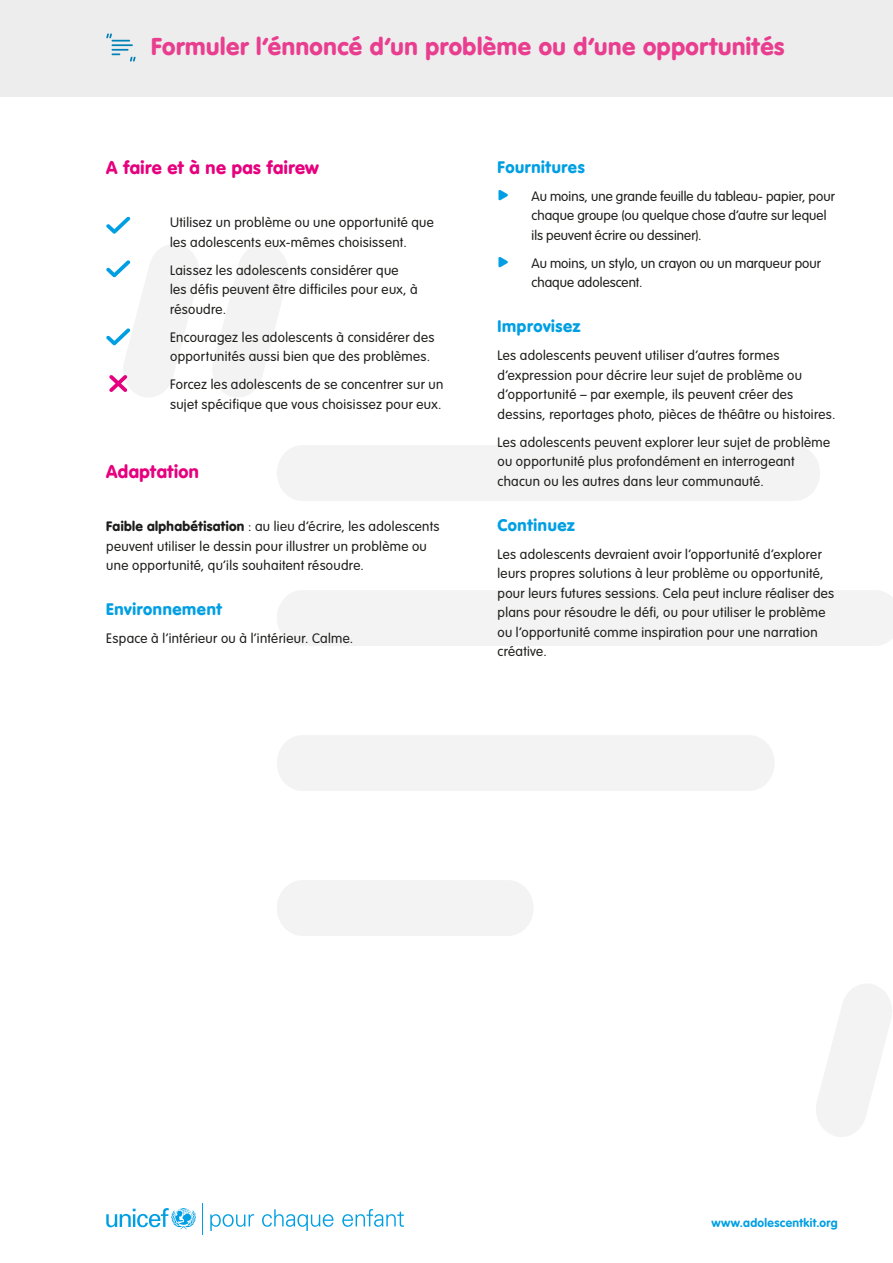
<style>
.page{position:relative;width:893px;height:1263px;background:#fff}
.page>*{position:absolute;margin:0;border:0;box-sizing:border-box;transform-origin:0 0}
.t1{font:900 24px "VAG Rounded";letter-spacing:.025em;color:#e93e8f}
.t2{font:900 18px "VAG Rounded";letter-spacing:.02em;color:#e6007e}
.t3{font:900 16.5px "VAG Rounded";letter-spacing:.035em;color:#009fe3}
.t4{font:300 13.5px/19.5px "VAG Rounded";letter-spacing:.025em;color:#1d1d1b}
.t5{font:300 13.5px/19.5px "VAG Rounded";letter-spacing:.005em;color:#1d1d1b}
.t6{font:700 12px "VAG Rounded";letter-spacing:.03em;color:#009fe3}
.s1{font-weight:900}
.s2{color:#009fe3}
</style>
<div class="page">
<svg style="left:106px;top:1208px;width:90px;height:21px"></svg>
<hr style="left:202px;top:1203px;width:1px;height:32px;background:#009fe3">
<svg style="left:210px;top:1214px;width:44px;height:17px"></svg>
<svg style="left:262px;top:1209px;width:71px;height:22px"></svg>
<svg style="left:342px;top:1209px;width:62px;height:18px"></svg>
<div style="left:277px;top:445px;width:543px;height:56px;background:#f3f3f3;border-radius:27px"></div>
<div style="left:277px;top:590px;width:616px;height:56px;background:#f3f3f3"></div>
<div style="left:277px;top:735px;width:498px;height:56px;background:#f3f3f3;border-radius:27px"></div>
<div style="left:277px;top:880px;width:257px;height:56px;background:#f3f3f3;border-radius:27px"></div>
<svg style="left:213px;top:244px;width:75px;height:153px"></svg>
<svg style="left:816px;top:984px;width:76px;height:153px"></svg>
<div style="left:0;top:0;width:893px;height:97px;background:#ededed"></div>
<hr style="left:112px;top:44px;width:21px;height:2px;background:#0081b7">
<svg style="left:106px;top:33px;width:24px;height:9px"></svg>
<svg style="left:112px;top:49px;width:24px;height:13px"></svg>
<svg style="left:106px;top:217px;width:24px;height:17px"></svg>
<svg style="left:106px;top:244px;width:93px;height:153px"></svg>
<h1 class="t1" style="left:151px;top:32px;width:635px">Formuler l’énnoncé d’un problème ou d’une opportunités</h1>
<h2 class="t2" style="left:106px;top:157px;width:214px">A faire et à ne pas fairew</h2>
<p class="t4" style="left:170px;top:213px;width:265px">Utilisez un problème ou une opportunité que les adolescents eux-mêmes choisissent.</p>
<p class="t4" style="left:170px;top:261px;width:249px">Laissez les adolescents considérer que les défis peuvent être difficiles pour eux, à résoudre.</p>
<p class="t4" style="left:170px;top:328px;width:266px">Encouragez les adolescents à considérer des opportunités aussi bien que des problèmes.</p>
<p class="t4" style="left:170px;top:375px;width:275px">Forcez les adolescents de se concentrer sur un sujet spécifique que vous choisissez pour eux.</p>
<h2 class="t2" style="left:106px;top:460px;width:94px">Adaptation</h2>
<p class="t4" style="left:106px;top:517px;width:335px"><span class="s1">Faible alphabétisation</span> : au lieu d’écrire, les adolescents peuvent utiliser le dessin pour illustrer un problème ou une opportunité, qu’ils souhaitent résoudre.</p>
<p class="t3" style="left:106px;top:599px;width:117px">Environnement</p>
<p class="t4" style="left:106px;top:629px;width:249px">Espace à l’intérieur ou à l’intérieur. Calme.</p>
<p class="t3" style="left:497px;top:157px;width:89px">Fournitures</p>
<p class="t5" style="left:531px;top:187px;width:305px;text-indent:-34px"><span class="s2">•</span> Au moins, une grande feuille du tableau- papier, pour chaque groupe (ou quelque chose d’autre sur lequel ils peuvent écrire ou dessiner).</p>
<p class="t5" style="left:531px;top:254px;width:291px;text-indent:-34px"><span class="s2">•</span> Au moins, un stylo, un crayon ou un marqueur pour chaque adolescent.</p>
<p class="t3" style="left:497px;top:316px;width:84px">Improvisez</p>
<p class="t4" style="left:497px;top:346px;width:339px">Les adolescents peuvent utiliser d’autres formes d’expression pour décrire leur sujet de problème ou d’opportunité – par exemple, ils peuvent créer des dessins, reportages photo, pièces de théâtre ou histoires.</p>
<p class="t4" style="left:497px;top:433px;width:334px">Les adolescents peuvent explorer leur sujet de problème ou opportunité plus profondément en interrogeant chacun ou les autres dans leur communauté.</p>
<p class="t3" style="left:497px;top:515px;width:79px">Continuez</p>
<p class="t4" style="left:497px;top:545px;width:338px">Les adolescents devraient avoir l’opportunité d’explorer leurs propres solutions à leur problème ou opportunité, pour leurs futures sessions. Cela peut inclure réaliser des plans pour résoudre le défi, ou pour utiliser le problème ou l’opportunité comme inspiration pour une narration créative.</p>
<p class="t6" style="left:711px;top:1215px;width:128px">www.adolescentkit.org</p>
</div>
